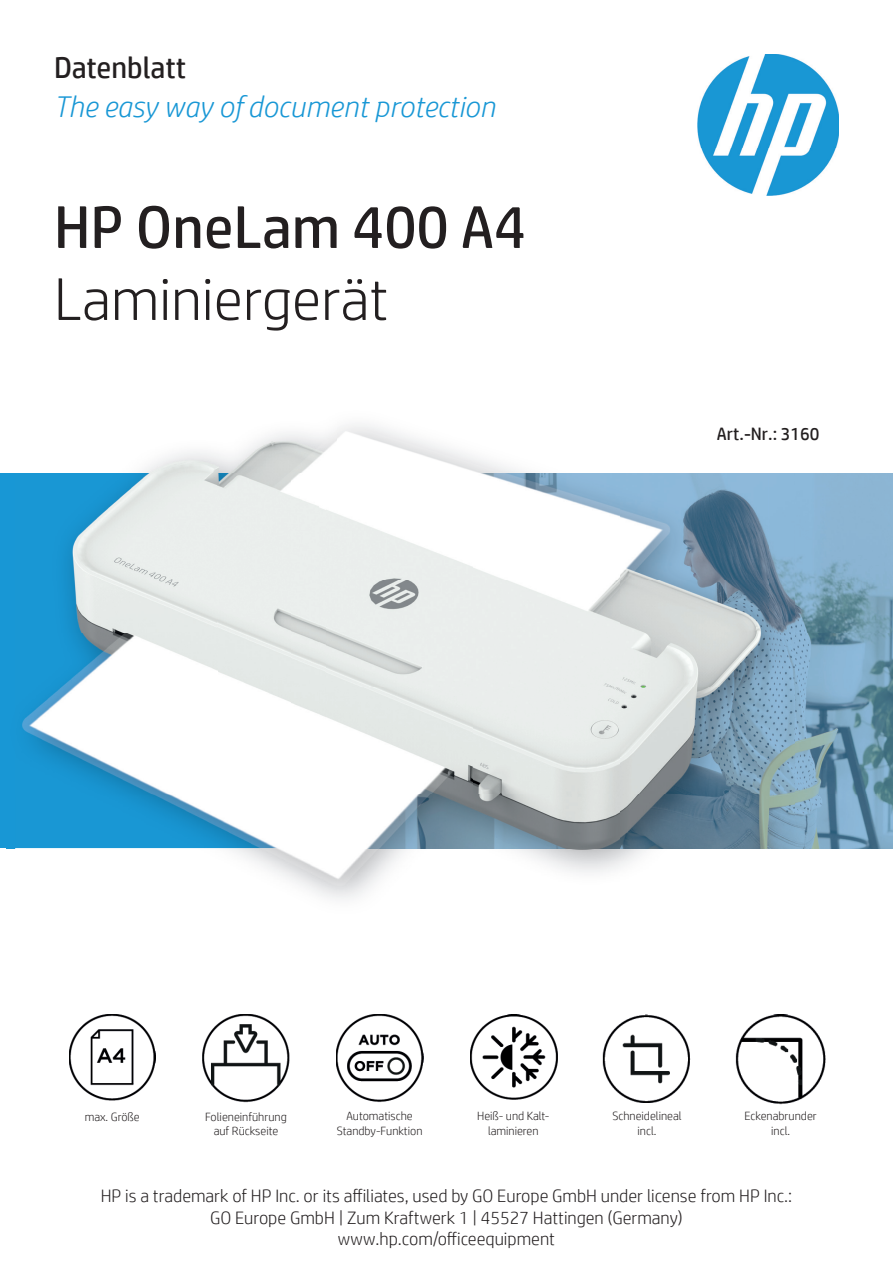
<style>
.page{position:relative;width:893px;height:1263px;background:#fff}
.page>*{position:absolute;margin:0;border:0;box-sizing:border-box;transform-origin:0 0}
.t1{font:60px "HP Simplified";color:#231f20}
.t2{font:300 60px "HP Simplified";color:#231f20}
.t3{font:italic 300 30px "HP Simplified";color:#1897d5}
.t4{font:30px "HP Simplified";letter-spacing:-.005em;color:#231f20}
.t5{font:300 18px/21.6px "HP Simplified";color:#231f20;text-align:center}
.t6{font:18px "HP Simplified";color:#231f20}
.t7{font:300 12px/14.4px "HP Simplified";color:#231f20;text-align:center}
</style>
<div class="page">
<img style="left:697px;top:54px;width:142px;height:142px">
<div style="left:0;top:473px;width:319px;height:375px;background:#1897d5"></div>
<hr style="left:795px;top:473px;width:98px;height:1px;background:#96c1e7">
<img style="left:795px;top:474px;width:98px;height:374px">
<img style="left:768px;top:474px;width:27px;height:374px">
<svg style="left:768px;top:473px;width:27px;height:1px"></svg>
<img style="left:140px;top:424px;width:385px;height:49px">
<img style="left:15px;top:848px;width:753px;height:48px">
<img style="left:22px;top:473px;width:270px;height:321px">
<img style="left:125px;top:794px;width:167px;height:54px">
<img style="left:319px;top:473px;width:449px;height:54px">
<img style="left:319px;top:527px;width:8px;height:190px">
<img style="left:292px;top:473px;width:27px;height:375px">
<img style="left:327px;top:474px;width:441px;height:374px">
<img style="left:202px;top:1014px;width:88px;height:89px">
<img style="left:602px;top:1015px;width:89px;height:88px">
<img style="left:735px;top:1015px;width:91px;height:90px">
<img style="left:336px;top:1014px;width:87px;height:88px">
<img style="left:470px;top:1015px;width:88px;height:85px">
<img style="left:69px;top:1014px;width:86px;height:87px">
<h2 class="t4" style="left:54px;top:48px;width:134px">Datenblatt</h2>
<h2 class="t3" style="left:54px;top:87px;width:443px">The easy way of document protection</h2>
<h1 class="t1" style="left:54px;top:188px;width:474px">HP OneLam 400 A4</h1>
<h1 class="t2" style="left:54px;top:260px;width:336px">Laminiergerät</h1>
<p class="t6" style="left:717px;top:422px;width:104px">Art.-Nr.: 3160</p>
<p class="t7" style="left:477px;top:1108px;width:74px">Heiß- und Kalt&shy;laminieren</p>
<p class="t7" style="left:85px;top:1109px;width:57px">max. Größe</p>
<p class="t7" style="left:337px;top:1108px;width:87px">Automatische<br>Standby-Funktion</p>
<p class="t7" style="left:205px;top:1109px;width:83px">Folieneinführung auf Rückseite</p>
<p class="t7" style="left:612px;top:1108px;width:71px">Schneidelineal incl.</p>
<p class="t7" style="left:744px;top:1108px;width:74px">Eckenabrunder incl.</p>
<p class="t5" style="left:101px;top:1184px;width:693px">HP is a trademark of HP Inc. or its affiliates, used by GO Europe GmbH under license from HP Inc.:<br>GO Europe GmbH | Zum Kraftwerk 1 | 45527 Hattingen (Germany) www.hp.com/officeequipment</p>
</div>
